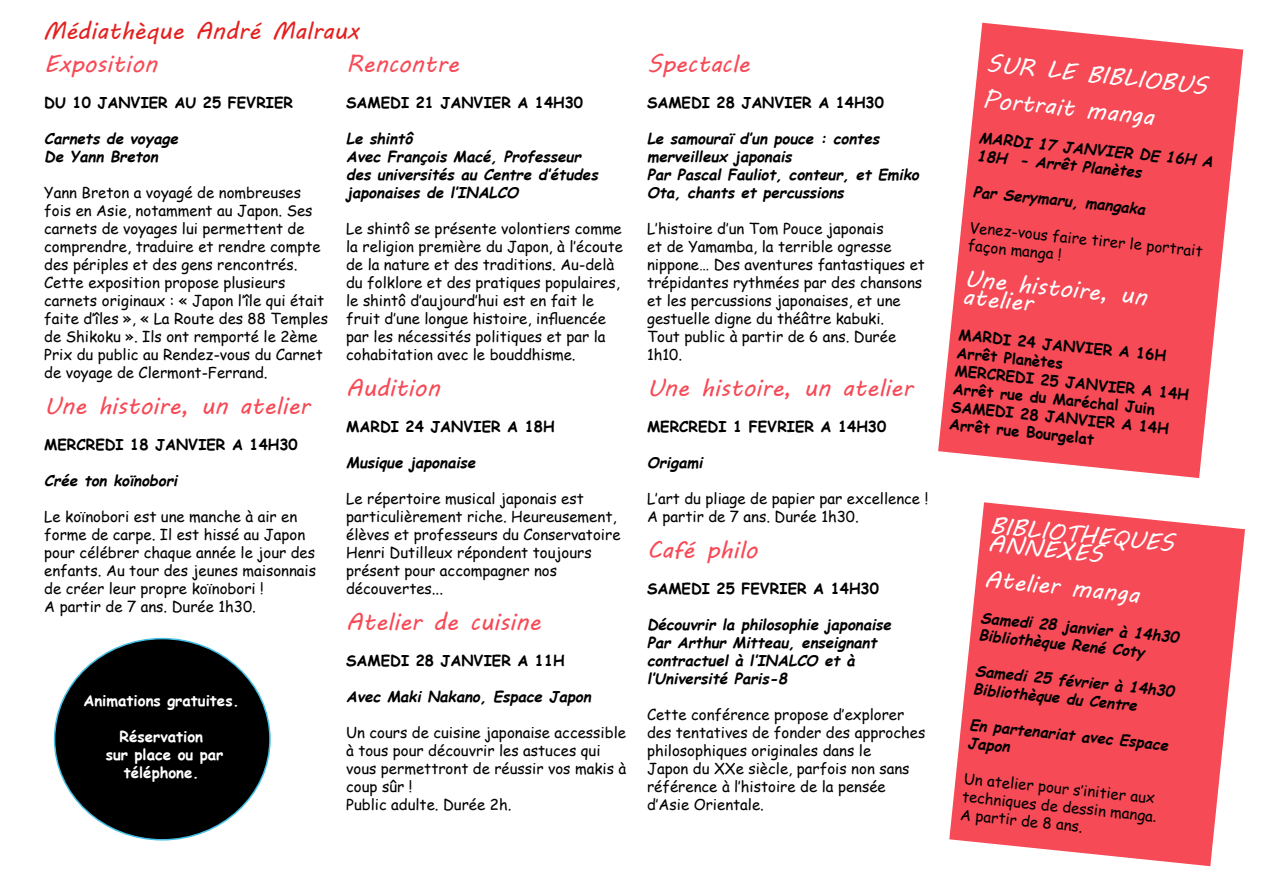
<style>
.page{position:relative;width:1263px;height:893px;background:#fff}
.page>*{position:absolute;margin:0;border:0;box-sizing:border-box;transform-origin:0 0}
.t1{font:24px "MV Boli";color:#f64a56}
.t2{font:24px/18px "MV Boli";color:#fff}
.t3{font:24px "MV Boli";color:#e32120}
.t4{font:15px/18px "Comic Sans MS";color:#000}
.t5{font:italic 700 15px/18px "Comic Sans MS";color:#000}
.t6{font:700 15px/18px "Comic Sans MS";color:#000}
.t7{font:700 15px/18px "Comic Sans MS";color:#fff;text-align:center}
</style>
<div class="page">
<div style="left:55px;top:639px;width:215px;height:201px;background:#000;border-radius:50%"></div>
<svg style="left:949px;top:502px;width:296px;height:364px;fill:#f64a56"></svg>
<svg style="left:938px;top:23px;width:305px;height:455px;fill:#f64a56"></svg>
<p class="t3" style="left:43px;top:14px;width:317px">Médiathèque André Malraux</p>
<p class="t1" style="left:44px;top:48px;width:115px">Exposition</p>
<p class="t6" style="left:44px;top:93px;width:250px">DU 10 JANVIER AU 25 FEVRIER</p>
<p class="t5" style="left:44px;top:129px;width:139px">Carnets de voyage<br>De Yann Breton</p>
<p class="t4" style="left:44px;top:183px;width:285px">Yann Breton a voyagé de nombreuses fois en Asie, notamment au Japon. Ses carnets de voyages lui permettent de comprendre, traduire et rendre compte des périples et des gens rencontrés.<br>Cette exposition propose plusieurs carnets originaux : « Japon l’île qui était faite d’îles », « La Route des 88 Temples de Shikoku ». Ils ont remporté le 2ème Prix du public au Rendez-vous du Carnet de voyage de Clermont-Ferrand.</p>
<p class="t1" style="left:44px;top:390px;width:267px">Une histoire, un atelier</p>
<p class="t6" style="left:44px;top:435px;width:255px">MERCREDI 18 JANVIER A 14H30</p>
<p class="t5" style="left:44px;top:471px;width:138px">Crée ton koïnobori</p>
<p class="t4" style="left:44px;top:507px;width:273px">Le koïnobori est une manche à air en forme de carpe. Il est hissé au Japon pour célébrer chaque année le jour des enfants. Au tour des jeunes maisonnais de créer leur propre koïnobori !<br>A partir de 7 ans. Durée 1h30.</p>
<p class="t7" style="left:84px;top:691px;width:157px">Animations gratuites.</p>
<p class="t7" style="left:106px;top:727px;width:119px">Réservation<br>sur place ou par téléphone.</p>
<p class="t1" style="left:346px;top:48px;width:114px">Rencontre</p>
<p class="t6" style="left:346px;top:93px;width:238px">SAMEDI 21 JANVIER A 14H30</p>
<p class="t5" style="left:346px;top:129px;width:257px">Le shintô<br>Avec François Macé, Professeur des universités au Centre d’études japonaises de l’INALCO</p>
<p class="t4" style="left:346px;top:219px;width:278px">Le shintô se présente volontiers comme la religion première du Japon, à l’écoute de la nature et des traditions. Au-delà du folklore et des pratiques populaires, le shintô d’aujourd’hui est en fait le fruit d’une longue histoire, influencée par les nécessités politiques et par la cohabitation avec le bouddhisme.</p>
<p class="t1" style="left:346px;top:372px;width:95px">Audition</p>
<p class="t6" style="left:346px;top:417px;width:210px">MARDI 24 JANVIER A 18H</p>
<p class="t5" style="left:346px;top:453px;width:135px">Musique japonaise</p>
<p class="t4" style="left:346px;top:489px;width:276px">Le répertoire musical japonais est particulièrement riche. Heureusement, élèves et professeurs du Conservatoire Henri Dutilleux répondent toujours présent pour accompagner nos découvertes...</p>
<p class="t1" style="left:346px;top:606px;width:196px">Atelier de cuisine</p>
<p class="t6" style="left:346px;top:651px;width:220px">SAMEDI 28 JANVIER A 11H</p>
<p class="t5" style="left:346px;top:687px;width:250px">Avec Maki Nakano, Espace Japon</p>
<p class="t4" style="left:346px;top:723px;width:282px">Un cours de cuisine japonaise accessible à tous pour découvrir les astuces qui vous permettront de réussir vos makis à coup sûr !<br>Public adulte. Durée 2h.</p>
<p class="t1" style="left:647px;top:47px;width:104px">Spectacle</p>
<p class="t6" style="left:647px;top:93px;width:238px">SAMEDI 28 JANVIER A 14H30</p>
<p class="t5" style="left:647px;top:129px;width:277px">Le samouraï d’un pouce : contes merveilleux japonais<br>Par Pascal Fauliot, conteur, et Emiko<br>Ota, chants et percussions</p>
<p class="t4" style="left:647px;top:219px;width:279px">L’histoire d’un Tom Pouce japonais<br>et de Yamamba, la terrible ogresse nippone… Des aventures fantastiques et trépidantes rythmées par des chansons et les percussions japonaises, et une gestuelle digne du théâtre kabuki.<br>Tout public à partir de 6 ans. Durée<br>1h10.</p>
<p class="t1" style="left:647px;top:371px;width:267px">Une histoire, un atelier</p>
<p class="t6" style="left:647px;top:417px;width:241px">MERCREDI 1 FEVRIER A 14H30</p>
<p class="t5" style="left:647px;top:453px;width:61px">Origami</p>
<p class="t4" style="left:647px;top:489px;width:283px">L’art du pliage de papier par excellence !<br>A partir de 7 ans. Durée 1h30.</p>
<p class="t1" style="left:647px;top:533px;width:112px">Café philo</p>
<p class="t6" style="left:647px;top:579px;width:233px">SAMEDI 25 FEVRIER A 14H30</p>
<p class="t5" style="left:647px;top:615px;width:249px">Découvrir la philosophie japonaise<br>Par Arthur Mitteau, enseignant contractuel à l’INALCO et à l’Université Paris-8</p>
<p class="t4" style="left:647px;top:705px;width:280px">Cette conférence propose d’explorer des tentatives de fonder des approches philosophiques originales dans le<br>Japon du XXe siècle, parfois non sans référence à l’histoire de la pensée d’Asie Orientale.</p>
<p class="t2" style="left:989px;top:44px;width:223px;line-height:36.2px;rotate:6deg">SUR LE BIBLIOBUS<br>Portrait manga</p>
<p class="t5" style="left:980px;top:128px;width:237px;rotate:6deg">MARDI 17 JANVIER DE 16H A<br>18H - Arrêt Planètes</p>
<p class="t5" style="left:974px;top:182px;width:174px;rotate:6deg">Par Serymaru, mangaka</p>
<p class="t4" style="left:971px;top:217px;width:236px;rotate:6deg">Venez-vous faire tirer le portrait façon manga !</p>
<p class="t2" style="left:965px;top:268px;width:185px;rotate:6deg">Une histoire, un atelier</p>
<p class="t6" style="left:960px;top:325px;width:237px;rotate:6deg">MARDI 24 JANVIER A 16H<br>Arrêt Planètes<br>MERCREDI 25 JANVIER A 14H<br>Arrêt rue du Maréchal Juin<br>SAMEDI 28 JANVIER A 14H<br>Arrêt rue Bourgelat</p>
<p class="t2" style="left:991px;top:515px;width:186px;rotate:6deg">BIBLIOTHEQUES<br>ANNEXES</p>
<p class="t2" style="left:986px;top:569px;width:157px;rotate:6deg">Atelier manga</p>
<p class="t5" style="left:982px;top:607px;width:201px;rotate:6deg">Samedi 28 janvier à 14h30<br>Bibliothèque René Coty</p>
<p class="t5" style="left:976px;top:661px;width:202px;rotate:6deg">Samedi 25 février à 14h30<br>Bibliothèque du Centre</p>
<p class="t5" style="left:971px;top:715px;width:201px;rotate:6deg">En partenariat avec Espace<br>Japon</p>
<p class="t4" style="left:965px;top:769px;width:197px;rotate:6deg">Un atelier pour s’initier aux techniques de dessin manga.<br>A partir de 8 ans.</p>
</div>
